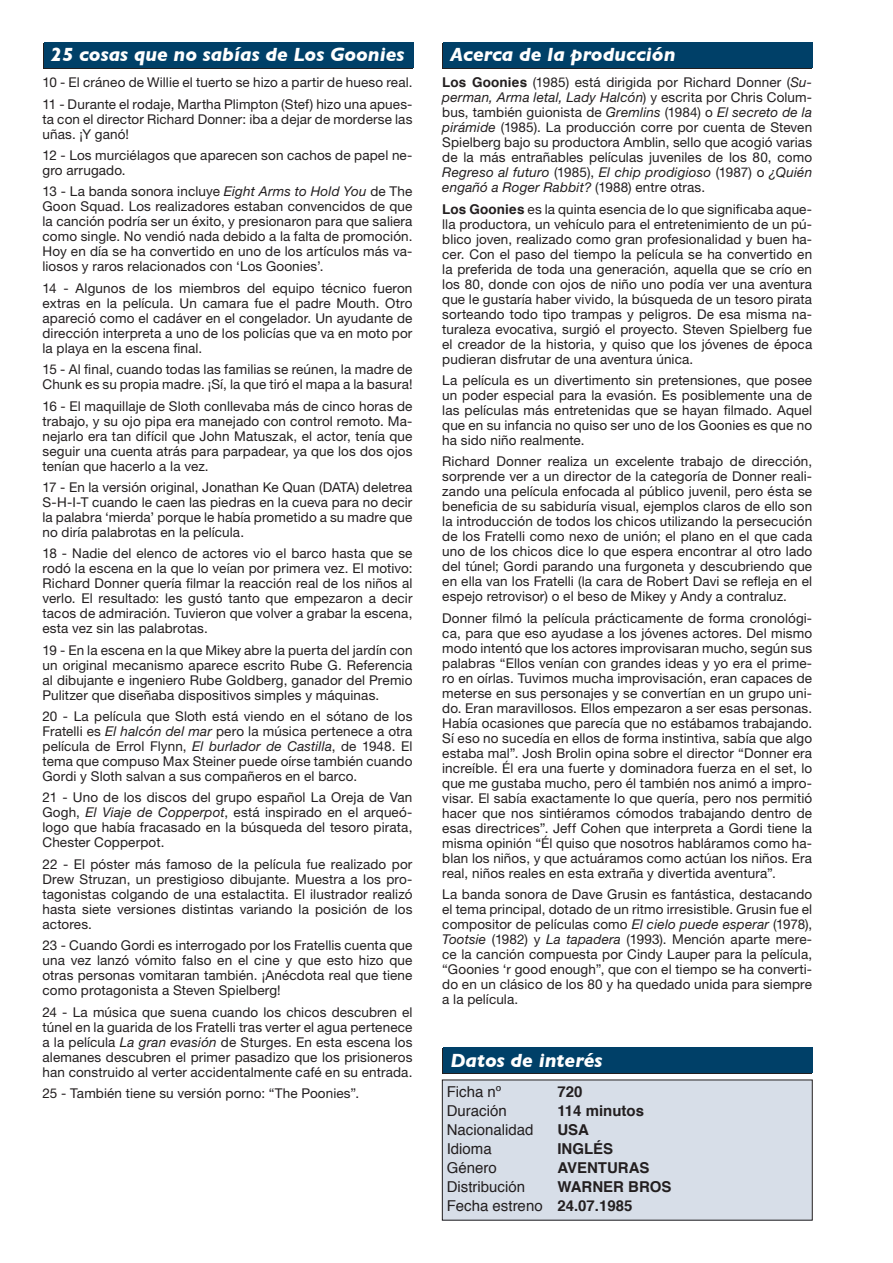
<style>
.page{position:relative;width:893px;height:1263px;background:#fff}
.page>*{position:absolute;margin:0;border:0;box-sizing:border-box;transform-origin:0 0}
.t1{font:italic 700 19.5px "Gill Sans";color:#fff}
.t2{font:15px "Helvetica";color:#231f20}
.t3{font:700 15px "Helvetica";color:#231f20}
.t4{font:13.5px/15px "Helvetica Neue";letter-spacing:.01em;color:#231f20;text-align:justify}
.s1{font-style:italic}
.s2{font-family:"Helvetica";font-weight:700}
.s3{font-weight:700}
</style>
<div class="page">
<div style="left:43px;top:44px;width:369px;height:25px;background:#231f20"></div>
<div style="left:44px;top:43px;width:370px;height:25px;background:#004068"></div>
<div style="left:442px;top:1049px;width:370px;height:25px;background:#231f20"></div>
<div style="left:443px;top:1048px;width:370px;height:25px;background:#004068"></div>
<div style="left:442px;top:1080px;width:370px;height:140px;background:#d7dee8"></div>
<div style="left:442px;top:44px;width:370px;height:25px;background:#231f20"></div>
<div style="left:443px;top:43px;width:370px;height:25px;background:#004068"></div>
<p class="t1" style="left:51px;top:43px;width:355px">25 cosas que no sabías de Los Goonies</p>
<p class="t4" style="left:43px;top:75px;width:371px">10 - El cráneo de Willie el tuerto se hizo a partir de hueso real.</p>
<p class="t4" style="left:43px;top:96px;width:371px">11 - Durante el rodaje, Martha Plimpton (Stef) hizo una apues&shy;ta con el director Richard Donner: iba a dejar de morderse las uñas. ¡Y ganó!</p>
<p class="t4" style="left:43px;top:147px;width:371px">12 - Los murciélagos que aparecen son cachos de papel ne&shy;gro arrugado.</p>
<p class="t4" style="left:43px;top:184px;width:371px">13 - La banda sonora incluye <span class="s1">Eight Arms to Hold You</span> de The Goon Squad. Los realizadores estaban convencidos de que la canción podría ser un éxito, y presionaron para que saliera como single. No vendió nada debido a la falta de promoción.<br>Hoy en día se ha convertido en uno de los artículos más va&shy;liosos y raros relacionados con ‘Los Goonies’.</p>
<p class="t4" style="left:43px;top:280px;width:371px">14 - Algunos de los miembros del equipo técnico fueron extras en la película. Un camara fue el padre Mouth. Otro apareció como el cadáver en el congelador. Un ayudante de dirección interpreta a uno de los policías que va en moto por la playa en la escena final.</p>
<p class="t4" style="left:43px;top:362px;width:371px">15 - Al final, cuando todas las familias se reúnen, la madre de<br>Chunk es su propia madre. ¡Sí, la que tiró el mapa a la basura!</p>
<p class="t4" style="left:43px;top:398px;width:371px">16 - El maquillaje de Sloth conllevaba más de cinco horas de trabajo, y su ojo pipa era manejado con control remoto. Ma&shy;nejarlo era tan difícil que John Matuszak, el actor, tenía que seguir una cuenta atrás para parpadear, ya que los dos ojos tenían que hacerlo a la vez.</p>
<p class="t4" style="left:43px;top:479px;width:371px">17 - En la versión original, Jonathan Ke Quan (DATA) deletrea S-H-I-T cuando le caen las piedras en la cueva para no decir la palabra ‘mierda’ porque le había prometido a su madre que no diría palabrotas en la película.</p>
<p class="t4" style="left:43px;top:546px;width:371px">18 - Nadie del elenco de actores vio el barco hasta que se rodó la escena en la que lo veían por primera vez. El motivo:<br>Richard Donner quería filmar la reacción real de los niños al verlo. El resultado: les gustó tanto que empezaron a decir tacos de admiración. Tuvieron que volver a grabar la escena, esta vez sin las palabrotas.</p>
<p class="t4" style="left:43px;top:642px;width:371px">19 - En la escena en la que Mikey abre la puerta del jardín con un original mecanismo aparece escrito Rube G. Referencia al dibujante e ingeniero Rube Goldberg, ganador del Premio Pulitzer que diseñaba dispositivos simples y máquinas.</p>
<p class="t4" style="left:43px;top:708px;width:371px">20 - La película que Sloth está viendo en el sótano de los Fratelli es <span class="s1">El halcón del mar</span> pero la música pertenece a otra película de Errol Flynn, <span class="s1">El burlador de Castilla</span>, de 1948. El tema que compuso Max Steiner puede oírse también cuando Gordi y Sloth salvan a sus compañeros en el barco.</p>
<p class="t4" style="left:43px;top:790px;width:371px">21 - Uno de los discos del grupo español La Oreja de Van Gogh, <span class="s1">El Viaje de Copperpot</span>, está inspirado en el arqueó&shy;logo que había fracasado en la búsqueda del tesoro pirata, Chester Copperpot.</p>
<p class="t4" style="left:43px;top:856px;width:371px">22 - El póster más famoso de la película fue realizado por Drew Struzan, un prestigioso dibujante. Muestra a los pro&shy;tagonistas colgando de una estalactita. El ilustrador realizó hasta siete versiones distintas variando la posición de los actores.</p>
<p class="t4" style="left:43px;top:938px;width:371px">23 - Cuando Gordi es interrogado por los Fratellis cuenta que una vez lanzó vómito falso en el cine y que esto hizo que otras personas vomitaran también. ¡Anécdota real que tiene como protagonista a Steven Spielberg!</p>
<p class="t4" style="left:43px;top:1004px;width:371px">24 - La música que suena cuando los chicos descubren el túnel en la guarida de los Fratelli tras verter el agua pertenece a la película <span class="s1">La gran evasión</span> de Sturges. En esta escena los alemanes descubren el primer pasadizo que los prisioneros han construido al verter accidentalmente café en su entrada.</p>
<p class="t4" style="left:43px;top:1085px;width:318px">25 - También tiene su versión porno: “The Poonies”.</p>
<p class="t1" style="left:450px;top:43px;width:227px">Acerca de la producción</p>
<p class="t4" style="left:442px;top:75px;width:371px"><span class="s2">Los Goonies</span> (1985) está dirigida por Richard Donner (<span class="s1">Su&shy;perman, Arma letal, Lady Halcón</span>) y escrita por Chris Colum&shy;bus, también guionista de <span class="s1">Gremlins</span> (1984) o <span class="s1">El secreto de la pirámide</span> (1985). La producción corre por cuenta de Steven Spielberg bajo su productora Amblin, sello que acogió varias de la más entrañables películas juveniles de los 80, como <span class="s1">Regreso al futuro</span> (1985), <span class="s1">El chip prodigioso</span> (1987) o <span class="s1">¿Quién engañó a Roger Rabbit?</span> (1988) entre otras.</p>
<p class="t4" style="left:442px;top:201px;width:371px"><span class="s2">Los Goonies</span> es la quinta esencia de lo que significaba aque&shy;lla productora, un vehículo para el entretenimiento de un pú&shy;blico joven, realizado como gran profesionalidad y buen ha&shy;cer. Con el paso del tiempo la película se ha convertido en la preferida de toda una generación, aquella que se crío en los 80, donde con ojos de niño uno podía ver una aventura que le gustaría haber vivido, la búsqueda de un tesoro pirata sorteando todo tipo trampas y peligros. De esa misma na&shy;turaleza evocativa, surgió el proyecto. Steven Spielberg fue el creador de la historia, y quiso que los jóvenes de época pudieran disfrutar de una aventura única.</p>
<p class="t4" style="left:442px;top:372px;width:371px">La película es un divertimento sin pretensiones, que posee un poder especial para la evasión. Es posiblemente una de las películas más entretenidas que se hayan filmado. Aquel que en su infancia no quiso ser uno de los Goonies es que no ha sido niño realmente.</p>
<p class="t4" style="left:442px;top:454px;width:371px">Richard Donner realiza un excelente trabajo de dirección, sorprende ver a un director de la categoría de Donner reali&shy;zando una película enfocada al público juvenil, pero ésta se beneficia de su sabiduría visual, ejemplos claros de ello son la introducción de todos los chicos utilizando la persecución de los Fratelli como nexo de unión; el plano en el que cada uno de los chicos dice lo que espera encontrar al otro lado del túnel; Gordi parando una furgoneta y descubriendo que en ella van los Fratelli (la cara de Robert Davi se refleja en el espejo retrovisor) o el beso de Mikey y Andy a contraluz.</p>
<p class="t4" style="left:442px;top:610px;width:371px">Donner filmó la película prácticamente de forma cronológi&shy;ca, para que eso ayudase a los jóvenes actores. Del mismo modo intentó que los actores improvisaran mucho, según sus palabras “Ellos venían con grandes ideas y yo era el prime&shy;ro en oírlas. Tuvimos mucha improvisación, eran capaces de meterse en sus personajes y se convertían en un grupo uni&shy;do. Eran maravillosos. Ellos empezaron a ser esas personas.<br>Había ocasiones que parecía que no estábamos trabajando.<br>Sí eso no sucedía en ellos de forma instintiva, sabía que algo estaba mal”. Josh Brolin opina sobre el director “Donner era increíble. Él era una fuerte y dominadora fuerza en el set, lo que me gustaba mucho, pero él también nos animó a impro&shy;visar. El sabía exactamente lo que quería, pero nos permitió hacer que nos sintiéramos cómodos trabajando dentro de esas directrices”. Jeff Cohen que interpreta a Gordi tiene la misma opinión “Él quiso que nosotros habláramos como ha&shy;blan los niños, y que actuáramos como actúan los niños. Era real, niños reales en esta extraña y divertida aventura”.</p>
<p class="t4" style="left:442px;top:887px;width:371px">La banda sonora de Dave Grusin es fantástica, destacando el tema principal, dotado de un ritmo irresistible. Grusin fue el compositor de películas como <span class="s1">El cielo puede esperar</span> (1978), <span class="s1">Tootsie</span> (1982) y <span class="s1">La tapadera</span> (1993). Mención aparte mere&shy;ce la canción compuesta por Cindy Lauper para la película, “Goonies ‘r good enough”, que con el tiempo se ha converti&shy;do en un clásico de los 80 y ha quedado unida para siempre a la película.</p>
<p class="t1" style="left:450px;top:1048px;width:154px">Datos de interés</p>
<p class="t2" style="left:447px;top:1080px;width:56px">Ficha nº</p>
<p class="t3" style="left:557px;top:1079px;width:27px">720</p>
<p class="t2" style="left:447px;top:1099px;width:62px">Duración</p>
<p class="t3" style="left:557px;top:1098px;width:88px">114 minutos</p>
<p class="t2" style="left:447px;top:1118px;width:88px">Nacionalidad</p>
<p class="t3" style="left:557px;top:1117px;width:33px">USA</p>
<p class="t2" style="left:447px;top:1137px;width:47px">Idioma</p>
<p class="t3" style="left:557px;top:1136px;width:57px">INGLÉS</p>
<p class="t2" style="left:447px;top:1156px;width:52px">Género</p>
<p class="t3" style="left:557px;top:1155px;width:94px">AVENTURAS</p>
<p class="t2" style="left:447px;top:1175px;width:80px">Distribución</p>
<p class="t3" style="left:557px;top:1174px;width:116px">WARNER BROS</p>
<p class="t2" style="left:447px;top:1194px;width:187px">Fecha estreno <span class="s3">24.07.1985</span></p>
</div>
